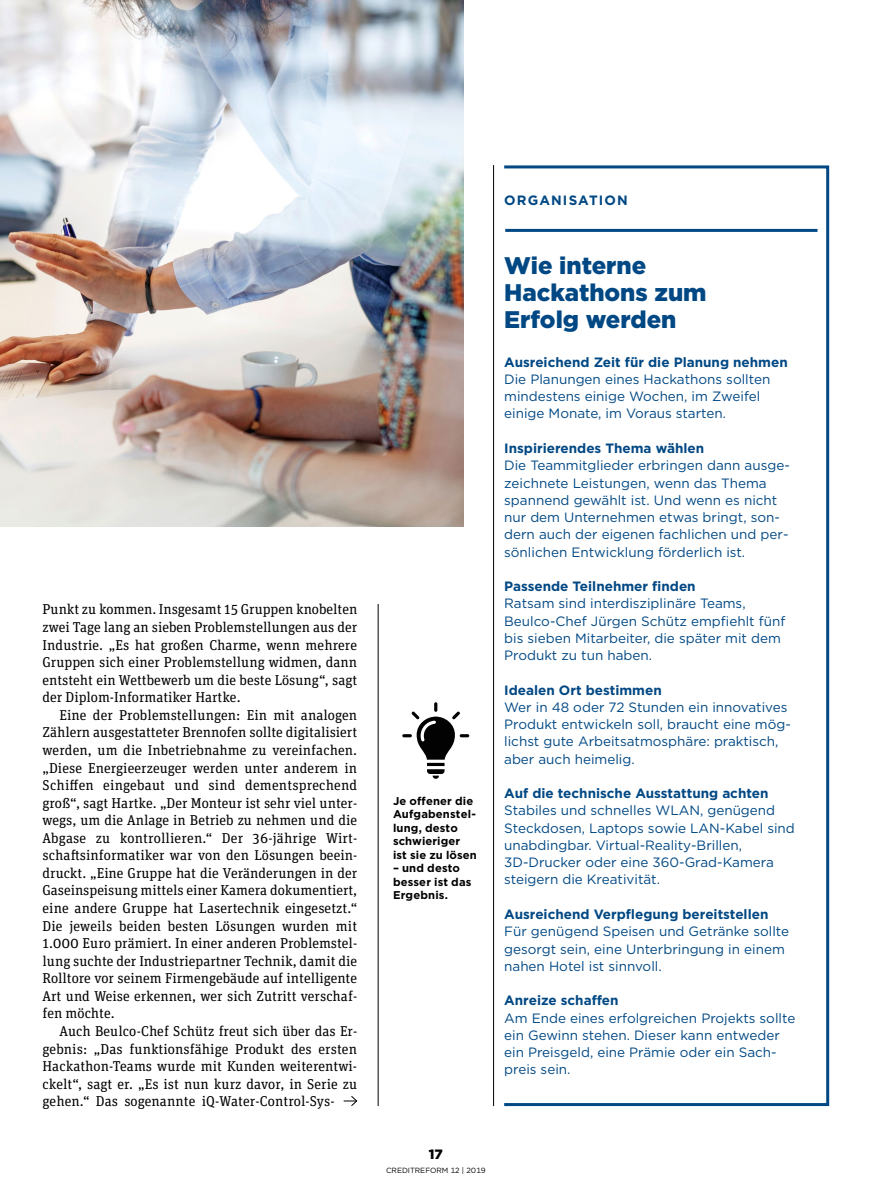
<style>
.page{position:relative;width:893px;height:1191px;background:#fff}
.page>*{position:absolute;margin:0;border:0;box-sizing:border-box;transform-origin:0 0}
.t1{font:900 24px/27px "Gotham";color:#004884}
.t2{font:14.25px/17.5px "Unit Slab OT";color:#000;text-align:justify}
.t3{font:13.5px/17.2px "Gotham";color:#004884}
.t4{font:700 13.5px "Gotham";color:#004884}
.t5{font:700 13.5px "Gotham";letter-spacing:.085em;color:#004884}
.t6{font:900 13.5px "Gotham";color:#000}
.t7{font:700 11.25px/13.5px "Gotham";letter-spacing:.01em;color:#000}
.t8{font:7.5px "Gotham";color:#000}
</style>
<div class="page">
<hr style="left:378px;top:604px;width:1px;height:502px;background:#000">
<hr style="left:493px;top:165px;width:1px;height:941px;background:#000">
<img style="left:0;top:0;width:464px;height:526px">
<div style="left:503px;top:165px;width:326px;height:941px;border:3px solid #004884"></div>
<hr style="left:505px;top:229px;width:312px;height:3px;background:#004884">
<svg style="left:344px;top:1096px;width:14px;height:10px"></svg>
<svg style="left:402px;top:702px;width:67px;height:77px"></svg>
<p class="t2" style="left:43px;top:600px;width:316px">Punkt zu kommen. Insgesamt 15 Gruppen knobelten zwei Tage lang an sieben Problemstellungen aus der Industrie. „Es hat großen Charme, wenn mehrere Gruppen sich einer Problemstellung widmen, dann entsteht ein Wettbewerb um die beste Lösung“, sagt der Diplom-Informatiker Hartke.</p>
<p class="t2" style="left:43px;top:706px;width:316px;text-indent:17px">Eine der Problemstellungen: Ein mit analogen Zählern ausgestatteter Brennofen sollte digitalisiert werden, um die Inbetriebnahme zu vereinfachen. „Diese Energieerzeuger werden unter anderem in Schiffen eingebaut und sind dementsprechend groß“, sagt Hartke. „Der Monteur ist sehr viel unter&shy;wegs, um die Anlage in Betrieb zu nehmen und die Abgase zu kontrollieren.“ Der 36-jährige Wirt&shy;schaftsinformatiker war von den Lösungen beein&shy;druckt. „Eine Gruppe hat die Veränderungen in der Gaseinspeisung mittels einer Kamera dokumentiert, eine andere Gruppe hat Lasertechnik eingesetzt.“ Die jeweils beiden besten Lösungen wurden mit 1.000 Euro prämiert. In einer anderen Problemstel&shy;lung suchte der Industriepartner Technik, damit die Rolltore vor seinem Firmengebäude auf intelligente Art und Weise erkennen, wer sich Zutritt verschaf&shy;fen möchte.</p>
<p class="t2" style="left:43px;top:1022px;width:316px;text-indent:17px">Auch Beulco-Chef Schütz freut sich über das Er&shy;gebnis: „Das funktionsfähige Produkt des ersten Hackathon-Teams wurde mit Kunden weiterentwi&shy;ckelt“, sagt er. „Es ist nun kurz davor, in Serie zu gehen.“ Das sogenannte iQ-Water-Control-Sys-</p>
<p class="t7" style="left:393px;top:794px;width:85px">Je offener die<br>Aufgabenstel&shy;lung, desto schwieriger ist sie zu lösen</p>
<p class="t7" style="left:393px;top:861px;width:80px">– und desto besser ist das<br>Ergebnis.</p>
<p class="t5" style="left:504px;top:191px;width:125px">ORGANISATION</p>
<h1 class="t1" style="left:504px;top:252px;width:204px">Wie interne<br>Hackathons zum<br>Erfolg werden</h1>
<p class="t4" style="left:504px;top:353px;width:285px">Ausreichend Zeit für die Planung nehmen</p>
<p class="t3" style="left:504px;top:370px;width:268px">Die Planungen eines Hackathons sollten mindestens einige Wochen, im Zweifel einige Monate, im Voraus starten.</p>
<p class="t4" style="left:504px;top:439px;width:201px">Inspirierendes Thema wählen</p>
<p class="t3" style="left:504px;top:456px;width:287px">Die Teammitglieder erbringen dann ausge&shy;zeichnete Leistungen, wenn das Thema spannend gewählt ist. Und wenn es nicht nur dem Unternehmen etwas bringt, son&shy;dern auch der eigenen fachlichen und per&shy;sönlichen Entwicklung förderlich ist.</p>
<p class="t4" style="left:504px;top:577px;width:193px">Passende Teilnehmer finden</p>
<p class="t3" style="left:504px;top:594px;width:283px">Ratsam sind interdisziplinäre Teams, Beulco-Chef Jürgen Schütz empfiehlt fünf bis sieben Mitarbeiter, die später mit dem Produkt zu tun haben.</p>
<p class="t4" style="left:504px;top:681px;width:159px">Idealen Ort bestimmen</p>
<p class="t3" style="left:504px;top:698px;width:288px">Wer in 48 oder 72 Stunden ein innovatives Produkt entwickeln soll, braucht eine mög&shy;lichst gute Arbeitsatmosphäre: praktisch, aber auch heimelig.</p>
<p class="t4" style="left:504px;top:784px;width:266px">Auf die technische Ausstattung achten</p>
<p class="t3" style="left:504px;top:801px;width:292px">Stabiles und schnelles WLAN, genügend Steckdosen, Laptops sowie LAN-Kabel sind unabdingbar. Virtual-Reality-Brillen, 3D-Drucker oder eine 360-Grad-Kamera steigern die Kreativität.</p>
<p class="t4" style="left:504px;top:905px;width:266px">Ausreichend Verpflegung bereitstellen</p>
<p class="t3" style="left:504px;top:922px;width:286px">Für genügend Speisen und Getränke sollte gesorgt sein, eine Unterbringung in einem nahen Hotel ist sinnvoll.</p>
<p class="t4" style="left:504px;top:991px;width:116px">Anreize schaffen</p>
<p class="t3" style="left:504px;top:1008px;width:293px">Am Ende eines erfolgreichen Projekts sollte ein Gewinn stehen. Dieser kann entweder ein Preisgeld, eine Prämie oder ein Sach&shy;preis sein.</p>
<p class="t6" style="left:429px;top:1145px;width:15px">17</p>
<p class="t8" style="left:386px;top:1165px;width:101px">CREDITREFORM 12 | 2019</p>
</div>
